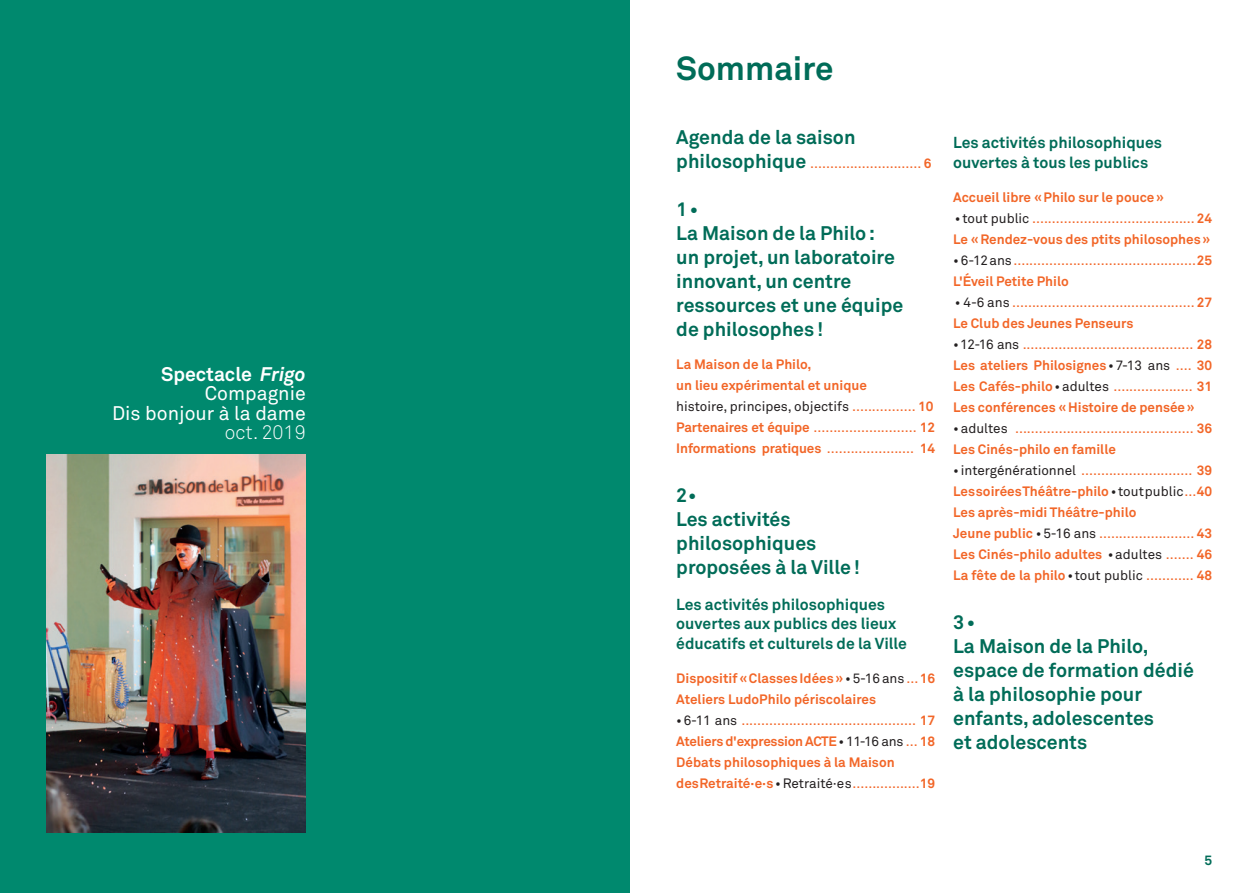
<style>
.page{position:relative;width:1259px;height:893px;background:#fff}
.page>*{position:absolute;margin:0;border:0;box-sizing:border-box;transform-origin:0 0}
.t1{font:700 33px "Akkurat";color:#006c58}
.t2{font:700 19.5px/24px "Akkurat";color:#006c58}
.t3{font:19.5px/19.5px "Akkurat";color:#fff;text-align:right}
.t4{font:300 19.5px "Akkurat";color:#fff}
.t5{font:700 15.75px/19.5px "Akkurat";color:#006c58}
.t6{font:700 13.5px/21px "Akkurat";color:#f26628}
.t7{font:13.5px/21px "Akkurat";color:#f26628}
.t8{font:700 13.5px "Akkurat";color:#006c58}
.s1{font-weight:700}
.s2{font-weight:700;font-style:italic}
.s3{font-weight:700;font-size:19.5px;color:#006c58}
.s4{font-weight:400;color:#231f20}
.s5{font-weight:400}
.s6{color:#231f20}
</style>
<div class="page">
<div style="left:0;top:0;width:629px;height:893px;background:#00896e"></div>
<img style="left:47px;top:455px;width:259px;height:378px">
<h2 class="t3" style="left:112px;top:365px;width:195px"><span class="s1">Spectacle</span> <span class="s2">Frigo<br></span>Compagnie<br>Dis bonjour à la dame</h2>
<h2 class="t4" style="left:225px;top:421px;width:82px">oct. 2019</h2>
<h1 class="t1" style="left:676px;top:47px;width:159px">Sommaire</h1>
<h2 class="t2" style="left:676px;top:125px;width:181px">Agenda de la saison</h2>
<p class="t7" style="left:676px;top:153px;width:257px"><span class="s3">philosophique</span> ............................ <span class="s1">6</span></p>
<h2 class="t2" style="left:676px;top:197px;width:228px">1•<br>La Maison de la Philo:<br>un projet, un laboratoire innovant, un centre ressources et une équipe de philosophes!</h2>
<p class="t6" style="left:676px;top:354px;width:260px">La Maison de la Philo,<br>un lieu expérimental et unique<br><span class="s4">histoire, principes, objectifs</span> <span class="s5">................</span> 10<br>Partenaires et équipe <span class="s5">..........................</span> 12<br>Informations pratiques <span class="s5">......................</span> 14</p>
<h2 class="t2" style="left:676px;top:484px;width:185px">2•<br>Les activités philosophiques proposées à la Ville!</h2>
<p class="t5" style="left:676px;top:595px;width:232px">Les activités philosophiques ouvertes aux publics des lieux éducatifs et culturels de la Ville</p>
<p class="t6" style="left:676px;top:668px;width:260px">Dispositif «Classes Idées»<span class="s4">•5-16 ans</span> <span class="s5">...</span> 16<br>Ateliers LudoPhilo périscolaires</p>
<p class="t6" style="left:676px;top:710px;width:260px"><span class="s4">•6-11 ans</span> <span class="s5">............................................</span> 17<br>Ateliers d'expression ACTE<span class="s4">•11-16 ans</span> <span class="s5">...</span> 18<br>Débats philosophiques à la Maison<br>des Retraité·e·s<span class="s4">•Retraité·es</span> <span class="s5">.................</span> 19</p>
<p class="t5" style="left:953px;top:133px;width:210px">Les activités philosophiques ouvertes à tous les publics</p>
<p class="t6" style="left:953px;top:187px;width:212px">Accueil libre «Philo sur le pouce»</p>
<p class="t7" style="left:953px;top:208px;width:260px"><span class="s6">• tout public</span> ......................................... <span class="s1">24<br>Le «Rendez-vous des ptits philosophes»</span></p>
<p class="t7" style="left:953px;top:250px;width:260px"><span class="s6">•6-12 ans</span> .............................................. <span class="s1">25<br>L'Éveil Petite Philo</span></p>
<p class="t7" style="left:953px;top:292px;width:260px"><span class="s6">• 4-6 ans</span> .............................................. <span class="s1">27<br>Le Club des Jeunes Penseurs</span></p>
<p class="t6" style="left:953px;top:334px;width:260px;text-align:justify"><span class="s4">•12-16 ans</span> <span class="s5">...........................................</span> 28<br>Les ateliers Philosignes<span class="s4">•7-13 ans</span> <span class="s5">....</span> 30<br>Les Cafés-philo<span class="s4">•adultes</span> <span class="s5">....................</span> 31<br>Les conférences «Histoire de pensée»</p>
<p class="t7" style="left:953px;top:418px;width:260px"><span class="s6">•adultes</span> ............................................. <span class="s1">36<br>Les Cinés-philo en famille</span></p>
<p class="t6" style="left:953px;top:460px;width:260px"><span class="s4">• intergénérationnel</span> <span class="s5">............................</span> 39<br>Les soirées Théâtre-philo<span class="s4">• tout public</span> <span class="s5">...</span> 40<br>Les après-midi Théâtre-philo<br>Jeune public <span class="s4">•5-16 ans</span> <span class="s5">........................</span> 43<br>Les Cinés-philo adultes <span class="s4">•adultes</span> <span class="s5">.......</span> 46<br>La fête de la philo<span class="s4">• tout public</span> <span class="s5">............</span> 48</p>
<h2 class="t2" style="left:953px;top:610px;width:242px">3•<br>La Maison de la Philo, espace de formation dédié à la philosophie pour enfants, adolescentes<br>et adolescents</h2>
<p class="t8" style="left:1204px;top:852px;width:9px">5</p>
</div>
